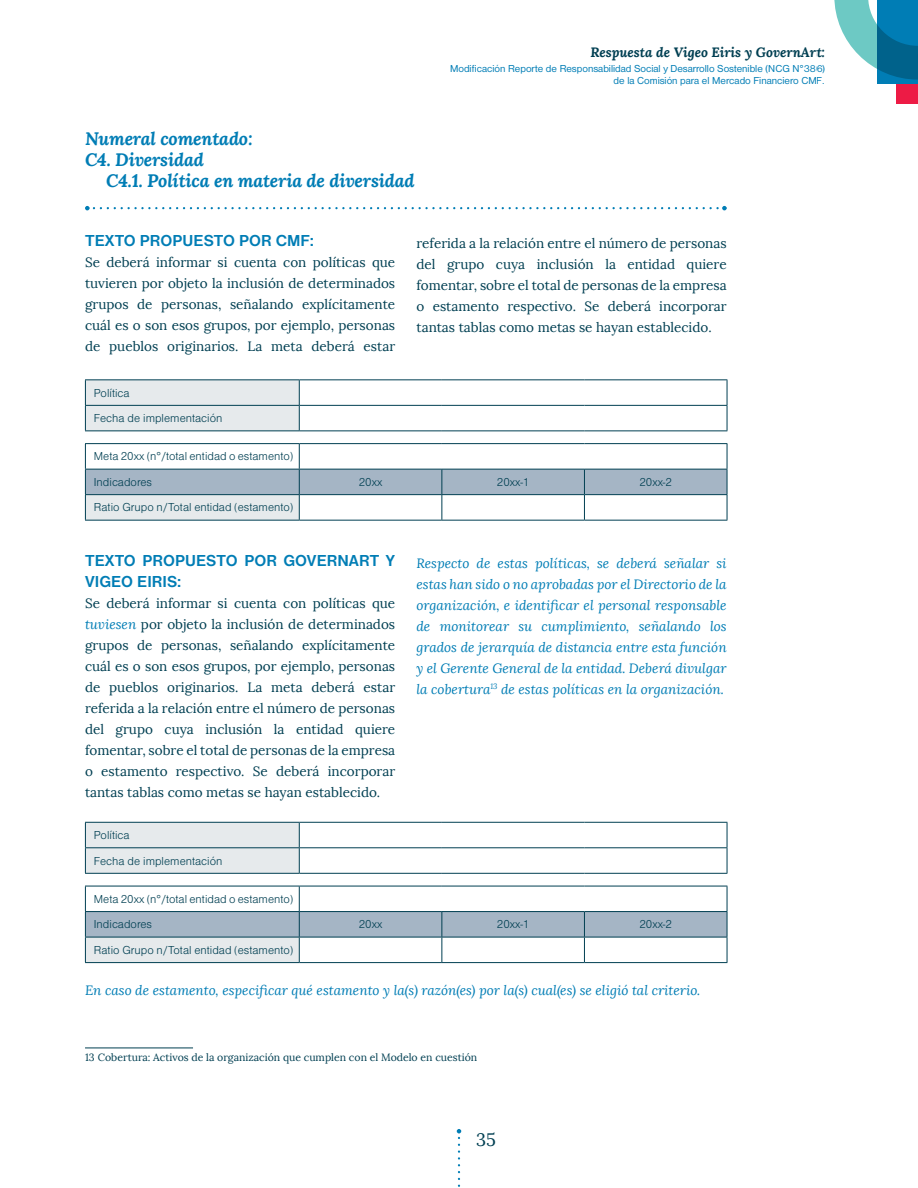
<style>
.page{position:relative;width:918px;height:1188px;background:#fff}
.page>*{position:absolute;margin:0;border:0;box-sizing:border-box;transform-origin:0 0}
.t1{font:italic 700 18px/21px "Lora";letter-spacing:-.01em;color:#007db5}
.t2{font:18px "Lora";color:#003f52}
.t3{font:700 16.5px/21px "Nimbus Sans DOT";letter-spacing:.005em;color:#007db5}
.t4{font:13.5px/21px "Lora";color:#003f52;text-align:justify}
.t5{font:italic 13.5px/21px "Lora";color:#007db5;text-align:justify}
.t6{font:italic 700 13.5px "Lora";color:#003f52}
.t7{font:12px/25.5px "Nimbus Sans DOT Ligh";color:#003f52}
.t8{font:10.5px/12px "Nimbus Sans DOT";color:#007db5;text-align:right}
.t9{font:10.5px "Lora";color:#003f52}
.s1{font-style:italic;color:#007db5}
</style>
<div class="page">
<div style="left:897px;top:61px;width:21px;height:42px;background:#ed1b45"></div>
<svg style="left:457px;top:1129px;width:4px;height:58px"></svg>
<div style="left:877px;top:0;width:41px;height:84px;background:#007db5"></div>
<svg style="left:834px;top:0;width:84px;height:80px"></svg>
<svg style="left:85px;top:206px;width:642px;height:4px"></svg>
<hr style="left:85px;top:1048px;width:108px;height:1px;background:#003f52">
<hr style="left:85px;top:379px;width:214px;height:1px;background:#003f52">
<hr style="left:299px;top:379px;width:143px;height:1px;background:#003f52">
<hr style="left:442px;top:379px;width:142px;height:1px;background:#003f52">
<hr style="left:584px;top:379px;width:143px;height:1px;background:#003f52">
<svg style="left:85px;top:380px;width:643px;height:140px"></svg>
<hr style="left:85px;top:520px;width:214px;height:1px;background:#003f52">
<hr style="left:299px;top:520px;width:143px;height:1px;background:#003f52">
<hr style="left:442px;top:520px;width:142px;height:1px;background:#003f52">
<hr style="left:584px;top:520px;width:143px;height:1px;background:#003f52">
<svg style="left:85px;top:822px;width:643px;height:141px"></svg>
<hr style="left:85px;top:962px;width:214px;height:1px;background:#003f52">
<hr style="left:299px;top:962px;width:143px;height:1px;background:#003f52">
<hr style="left:442px;top:962px;width:142px;height:1px;background:#003f52">
<hr style="left:584px;top:962px;width:143px;height:1px;background:#003f52">
<h1 class="t1" style="left:85px;top:128px;width:169px">Numeral comentado:<br>C4. Diversidad</h1>
<h1 class="t1" style="left:106px;top:170px;width:310px">C4.1. Política en materia de diversidad</h1>
<p class="t6" style="left:590px;top:43px;width:236px">Respuesta de Vigeo Eiris y GovernArt:</p>
<p class="t8" style="left:450px;top:63px;width:376px">Modificación Reporte de Responsabilidad Social y Desarrollo Sostenible (NCG N°386) de la Comisión para el Mercado Financiero CMF.</p>
<p class="t3" style="left:85px;top:230px;width:230px">TEXTO PROPUESTO POR CMF:</p>
<p class="t4" style="left:85px;top:252px;width:312px">Se deberá informar si cuenta con políticas que tuvieren por objeto la inclusión de determinados grupos de personas, señalando explícitamente cuál es o son esos grupos, por ejemplo, personas de pueblos originarios. La meta deberá estar</p>
<p class="t4" style="left:416px;top:232px;width:312px">referida a la relación entre el número de personas del grupo cuya inclusión la entidad quiere fomentar, sobre el total de personas de la empresa o estamento respectivo. Se deberá incorporar tantas tablas como metas se hayan establecido.</p>
<p class="t7" style="left:94px;top:380px;width:130px">Política<br>Fecha de implementación</p>
<p class="t7" style="left:94px;top:444px;width:201px">Meta 20xx (n°/total entidad o estamento)<br>Indicadores</p>
<p class="t7" style="left:94px;top:495px;width:201px">Ratio Grupo n/Total entidad (estamento)</p>
<p class="t7" style="left:359px;top:469px;width:25px">20xx</p>
<p class="t7" style="left:497px;top:469px;width:34px">20xx-1</p>
<p class="t7" style="left:639px;top:469px;width:34px">20xx-2</p>
<p class="t3" style="left:85px;top:550px;width:311px">TEXTO PROPUESTO POR GOVERNART Y<br>VIGEO EIRIS:</p>
<p class="t4" style="left:85px;top:593px;width:312px">Se deberá informar si cuenta con políticas que <span class="s1">tuviesen</span> por objeto la inclusión de determinados grupos de personas, señalando explícitamente cuál es o son esos grupos, por ejemplo, personas de pueblos originarios. La meta deberá estar referida a la relación entre el número de personas del grupo cuya inclusión la entidad quiere fomentar, sobre el total de personas de la empresa o estamento respectivo. Se deberá incorporar tantas tablas como metas se hayan establecido.</p>
<p class="t5" style="left:416px;top:553px;width:312px">Respecto de estas políticas, se deberá señalar si estas han sido o no aprobadas por el Directorio de la organización, e identificar el personal responsable de monitorear su cumplimiento, señalando los grados de jerarquía de distancia entre esta función y el Gerente General de la entidad. Deberá divulgar la cobertura<sup>13</sup> de estas políticas en la organización.</p>
<p class="t7" style="left:94px;top:822px;width:130px">Política<br>Fecha de implementación</p>
<p class="t7" style="left:94px;top:886px;width:201px">Meta 20xx (n°/total entidad o estamento)<br>Indicadores</p>
<p class="t7" style="left:359px;top:912px;width:25px">20xx</p>
<p class="t7" style="left:497px;top:912px;width:34px">20xx-1</p>
<p class="t7" style="left:639px;top:912px;width:34px">20xx-2</p>
<p class="t7" style="left:94px;top:937px;width:201px">Ratio Grupo n/Total entidad (estamento)</p>
<p class="t5" style="left:85px;top:980px;width:617px">En caso de estamento, especificar qué estamento y la(s) razón(es) por la(s) cual(es) se eligió tal criterio.</p>
<p class="t9" style="left:85px;top:1051px;width:394px">13 Cobertura: Activos de la organización que cumplen con el Modelo en cuestión</p>
<h1 class="t2" style="left:476px;top:1129px;width:21px">35</h1>
</div>
